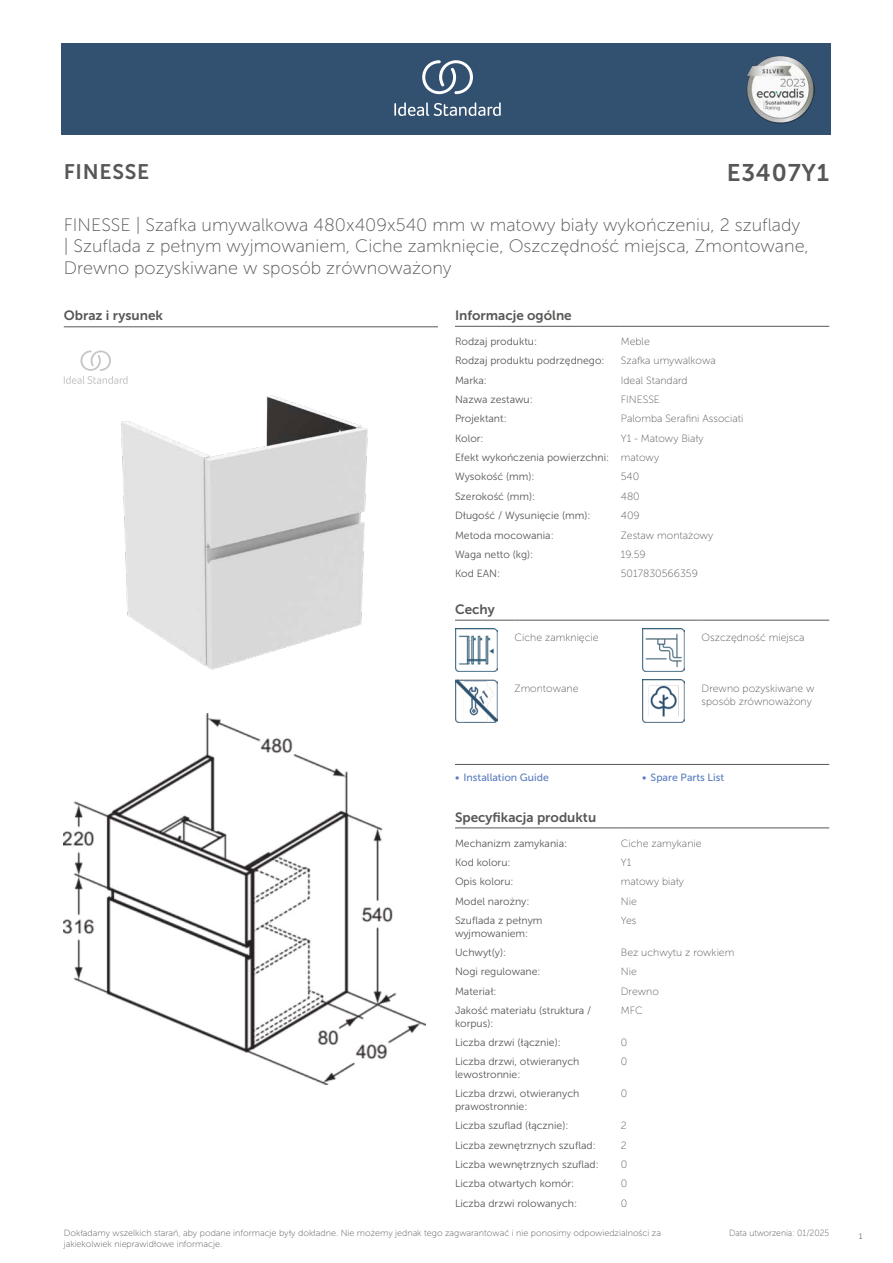
<style>
.page{position:relative;width:893px;height:1263px;background:#fff}
.page>*{position:absolute;margin:0;border:0;box-sizing:border-box;transform-origin:0 0}
.t1{font:24px "Museo Sans 700";letter-spacing:.035em;color:#575756}
.t2{font:21px "Museo Sans 700";letter-spacing:.035em;color:#575756}
.t3{font:18px/21.6px "Museo Sans 100";color:#575756}
.t4{font:13.5px "Museo Sans 700";color:#575756}
.t5{font:10.5px/12.6px "Museo Sans 300";color:#575756}
.t6{font:10.5px/12.6px "Museo Sans 100";color:#575756}
.t7{font:10.5px "Museo Sans 500";color:#5b7ebf}
.t8{font:9px/10.8px "Museo Sans 100";color:#575756}
.t9{font:9px "Museo Sans 100";color:#575756;scale:.95 1}
.t10{font:300 9px "Calibri";color:#575756;scale:.95 1}
.s1{font-family:"Museo Sans 100"}
</style>
<div class="page">
<div style="left:62px;top:43px;width:769px;height:91px;background:#325070"></div>
<hr style="left:455px;top:326px;width:166px;height:1px;background:#575756">
<hr style="left:621px;top:326px;width:208px;height:1px;background:#575756">
<hr style="left:455px;top:620px;width:59px;height:1px;background:#575756">
<hr style="left:514px;top:620px;width:128px;height:1px;background:#575756">
<hr style="left:642px;top:620px;width:60px;height:1px;background:#575756">
<hr style="left:702px;top:620px;width:127px;height:1px;background:#575756">
<img style="left:455px;top:629px;width:42px;height:42px">
<img style="left:642px;top:629px;width:43px;height:42px">
<img style="left:455px;top:680px;width:42px;height:42px">
<img style="left:642px;top:680px;width:43px;height:42px">
<hr style="left:455px;top:764px;width:187px;height:1px;background:#575756">
<hr style="left:642px;top:764px;width:187px;height:1px;background:#575756">
<hr style="left:455px;top:828px;width:166px;height:1px;background:#575756">
<hr style="left:621px;top:828px;width:208px;height:1px;background:#575756">
<img style="left:64px;top:714px;width:361px;height:370px">
<hr style="left:64px;top:327px;width:374px;height:1px;background:#575756">
<svg style="left:64px;top:350px;width:64px;height:34px"></svg>
<img style="left:121px;top:395px;width:247px;height:275px">
<svg style="left:394px;top:102px;width:107px;height:14px"></svg>
<svg style="left:422px;top:60px;width:51px;height:34px"></svg>
<img style="left:746px;top:56px;width:68px;height:67px">
<h2 class="t2" style="left:64px;top:160px;width:87px">FINESSE</h2>
<h1 class="t1" style="left:727px;top:160px;width:104px">E3407Y1</h1>
<h3 class="t3" style="left:64px;top:214px;width:747px">FINESSE | Szafka umywalkowa 480x409x540 mm w matowy biały wykończeniu, 2 szuflady | Szuflada z pełnym wyjmowaniem, Ciche zamknięcie, Oszczędność miejsca, Zmontowane,<br>Drewno pozyskiwane w sposób zrównoważony</h3>
<p class="t4" style="left:64px;top:308px;width:101px">Obraz i rysunek</p>
<p class="t4" style="left:455px;top:308px;width:118px">Informacje ogólne</p>
<p class="t5" style="left:455px;top:335px;width:84px">Rodzaj produktu:</p>
<p class="t6" style="left:621px;top:335px;width:31px">Meble</p>
<p class="t5" style="left:455px;top:354px;width:151px">Rodzaj produktu podrzędnego:</p>
<p class="t6" style="left:621px;top:355px;width:96px">Szafka umywalkowa</p>
<p class="t5" style="left:455px;top:374px;width:33px">Marka:</p>
<p class="t6" style="left:621px;top:374px;width:68px">Ideal Standard</p>
<p class="t5" style="left:455px;top:393px;width:79px">Nazwa zestawu:</p>
<p class="t6" style="left:621px;top:393px;width:41px">FINESSE</p>
<p class="t5" style="left:455px;top:413px;width:53px">Projektant:</p>
<p class="t6" style="left:621px;top:413px;width:124px">Palomba Serafini Associati</p>
<p class="t5" style="left:455px;top:432px;width:30px">Kolor:</p>
<p class="t6" style="left:621px;top:432px;width:84px">Y1 - Matowy Biały</p>
<p class="t5" style="left:455px;top:448px;width:206px;line-height:19.4px">Efekt wykończenia powierzchni: <span class="s1">matowy<br></span>Wysokość (mm):</p>
<p class="t6" style="left:621px;top:471px;width:20px">540</p>
<p class="t5" style="left:455px;top:490px;width:82px">Szerokość (mm):</p>
<p class="t6" style="left:621px;top:490px;width:21px">480</p>
<p class="t5" style="left:455px;top:509px;width:137px">Długość / Wysunięcie (mm):</p>
<p class="t6" style="left:621px;top:509px;width:20px">409</p>
<p class="t5" style="left:455px;top:529px;width:100px">Metoda mocowania:</p>
<p class="t6" style="left:621px;top:529px;width:94px">Zestaw montażowy</p>
<p class="t5" style="left:455px;top:548px;width:80px">Waga netto (kg):</p>
<p class="t6" style="left:621px;top:548px;width:26px">19.59</p>
<p class="t5" style="left:455px;top:567px;width:47px">Kod EAN:</p>
<p class="t6" style="left:621px;top:567px;width:79px">5017830566359</p>
<p class="t4" style="left:455px;top:602px;width:41px">Cechy</p>
<p class="t6" style="left:514px;top:631px;width:86px">Ciche zamknięcie</p>
<p class="t6" style="left:702px;top:631px;width:105px">Oszczędność miejsca</p>
<p class="t6" style="left:514px;top:682px;width:65px">Zmontowane</p>
<p class="t6" style="left:702px;top:682px;width:114px">Drewno pozyskiwane w sposób zrównoważony</p>
<p class="t7" style="left:455px;top:772px;width:95px">• Installation Guide</p>
<p class="t7" style="left:642px;top:772px;width:84px">• Spare Parts List</p>
<p class="t4" style="left:455px;top:809px;width:143px">Specyfikacja produktu</p>
<p class="t5" style="left:455px;top:837px;width:114px">Mechanizm zamykania:</p>
<p class="t6" style="left:621px;top:837px;width:82px">Ciche zamykanie</p>
<p class="t5" style="left:455px;top:856px;width:57px">Kod koloru:</p>
<p class="t6" style="left:621px;top:856px;width:12px">Y1</p>
<p class="t5" style="left:455px;top:875px;width:60px">Opis koloru:</p>
<p class="t6" style="left:621px;top:875px;width:65px">matowy biały</p>
<p class="t5" style="left:455px;top:895px;width:76px">Model narożny:</p>
<p class="t6" style="left:621px;top:895px;width:17px">Nie</p>
<p class="t5" style="left:455px;top:914px;width:89px">Szuflada z pełnym wyjmowaniem:</p>
<p class="t6" style="left:621px;top:914px;width:17px">Yes</p>
<p class="t5" style="left:455px;top:946px;width:53px">Uchwyt(y):</p>
<p class="t6" style="left:621px;top:946px;width:115px">Bez uchwytu z rowkiem</p>
<p class="t5" style="left:455px;top:965px;width:87px">Nogi regulowane:</p>
<p class="t6" style="left:621px;top:965px;width:17px">Nie</p>
<p class="t5" style="left:455px;top:985px;width:43px">Materiał:</p>
<p class="t6" style="left:621px;top:985px;width:40px">Drewno</p>
<p class="t5" style="left:455px;top:1004px;width:138px">Jakość materiału (struktura / korpus):</p>
<p class="t6" style="left:621px;top:1004px;width:23px">MFC</p>
<p class="t5" style="left:455px;top:1036px;width:107px">Liczba drzwi (łącznie):</p>
<p class="t6" style="left:621px;top:1036px;width:8px">0</p>
<p class="t5" style="left:455px;top:1055px;width:126px">Liczba drzwi, otwieranych lewostronnie:</p>
<p class="t6" style="left:621px;top:1055px;width:8px">0</p>
<p class="t5" style="left:455px;top:1087px;width:126px">Liczba drzwi, otwieranych prawostronnie:</p>
<p class="t6" style="left:621px;top:1087px;width:8px">0</p>
<p class="t5" style="left:455px;top:1119px;width:115px">Liczba szuflad (łącznie):</p>
<p class="t6" style="left:621px;top:1119px;width:7px">2</p>
<p class="t5" style="left:455px;top:1139px;width:142px">Liczba zewnętrznych szuflad:</p>
<p class="t6" style="left:621px;top:1139px;width:7px">2</p>
<p class="t5" style="left:455px;top:1158px;width:145px">Liczba wewnętrznych szuflad:</p>
<p class="t6" style="left:621px;top:1158px;width:8px">0</p>
<p class="t5" style="left:455px;top:1177px;width:121px">Liczba otwartych komór:</p>
<p class="t6" style="left:621px;top:1177px;width:8px">0</p>
<p class="t5" style="left:455px;top:1197px;width:124px">Liczba drzwi rolowanych:</p>
<p class="t6" style="left:621px;top:1197px;width:8px">0</p>
<p class="t8" style="left:64px;top:1227px;width:599px">Dokładamy wszelkich starań, aby podane informacje były dokładne. Nie możemy jednak tego zagwarantować i nie ponosimy odpowiedzialności za jakiekolwiek nieprawidłowe informacje.</p>
<p class="t9" style="left:729px;top:1228px;width:107px">Data utworzenia: 01/2025</p>
<p class="t10" style="left:858px;top:1230px;width:6px">1</p>
</div>
